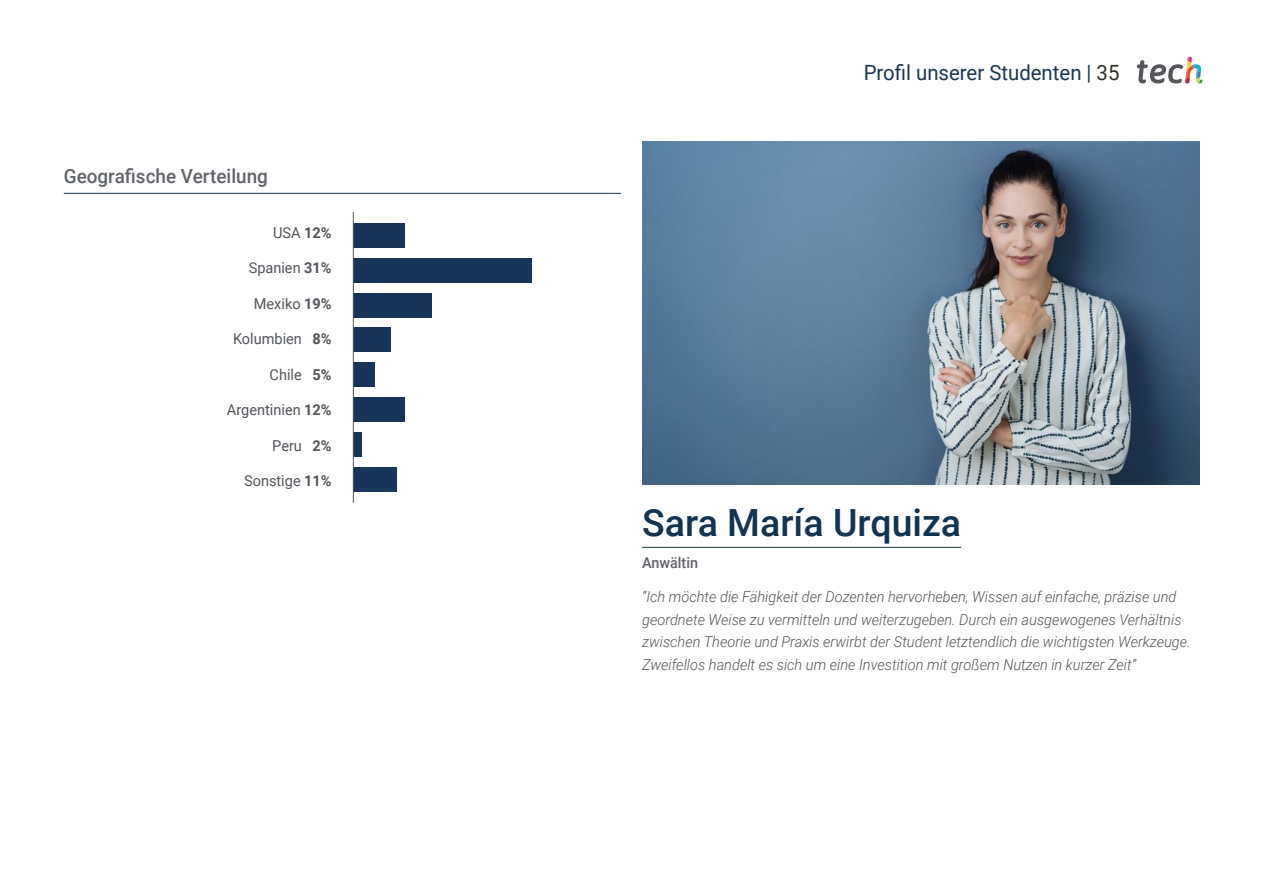
<style>
.page{position:relative;width:1263px;height:893px;background:#fff}
.page>*{position:absolute;margin:0;border:0;box-sizing:border-box;transform-origin:0 0}
.t1{font:500 37.5px "Roboto";color:#123352}
.t2{font:21px "Roboto";color:#1a355c}
.t3{font:500 19.5px "Roboto";color:#61646a}
.t4{font:italic 300 15px/22.5px "Roboto";color:#52555b}
.t5{font:15px "Roboto";color:#52555b}
.t6{font:500 15px "Roboto";color:#61646a;scale:.96 1}
.s1{font-weight:700}
.s2{color:#312e20}
</style>
<div class="page">
<hr style="left:642px;top:547px;width:319px;height:1px;background:#123352">
<img style="left:642px;top:141px;width:557px;height:343px">
<hr style="left:64px;top:193px;width:557px;height:1px;background:#17355b">
<svg style="left:1137px;top:57px;width:65px;height:27px"></svg>
<div style="left:353px;top:223px;width:52px;height:25px;background:#17355b"></div>
<div style="left:353px;top:397px;width:52px;height:25px;background:#17355b"></div>
<div style="left:353px;top:258px;width:179px;height:25px;background:#17355b"></div>
<div style="left:353px;top:432px;width:9px;height:25px;background:#17355b"></div>
<div style="left:353px;top:293px;width:79px;height:24px;background:#17355b"></div>
<div style="left:353px;top:467px;width:43px;height:24px;background:#17355b"></div>
<div style="left:353px;top:327px;width:37px;height:25px;background:#17355b"></div>
<div style="left:353px;top:362px;width:21px;height:25px;background:#17355b"></div>
<hr style="left:353px;top:212px;width:1px;height:291px;background:#52555b">
<h3 class="t3" style="left:64px;top:162px;width:206px">Geografische Verteilung</h3>
<p class="t5" style="left:273px;top:222px;width:60px">USA <span class="s1">12%</span></p>
<p class="t5" style="left:249px;top:257px;width:84px">Spanien <span class="s1">31%</span></p>
<p class="t5" style="left:254px;top:293px;width:79px">Mexiko <span class="s1">19%</span></p>
<p class="t5" style="left:233px;top:328px;width:100px">Kolumbien <span class="s1">8%</span></p>
<p class="t5" style="left:270px;top:364px;width:64px">Chile <span class="s1">5%</span></p>
<p class="t5" style="left:227px;top:399px;width:106px">Argentinien <span class="s1">12%</span></p>
<p class="t5" style="left:272px;top:435px;width:61px">Peru <span class="s1">2%</span></p>
<p class="t5" style="left:244px;top:470px;width:89px">Sonstige <span class="s1">11%</span></p>
<h2 class="t2" style="left:864px;top:57px;width:257px">Profil unserer Studenten | <span class="s2">35</span></h2>
<h1 class="t1" style="left:642px;top:496px;width:321px">Sara María Urquiza</h1>
<p class="t6" style="left:642px;top:552px;width:60px">Anwältin</p>
<p class="t4" style="left:642px;top:585px;width:550px">“Ich möchte die Fähigkeit der Dozenten hervorheben, Wissen auf einfache, präzise und geordnete Weise zu vermitteln und weiterzugeben. Durch ein ausgewogenes Verhältnis zwischen Theorie und Praxis erwirbt der Student letztendlich die wichtigsten Werkzeuge.<br>Zweifellos handelt es sich um eine Investition mit großem Nutzen in kurzer Zeit”</p>
</div>
